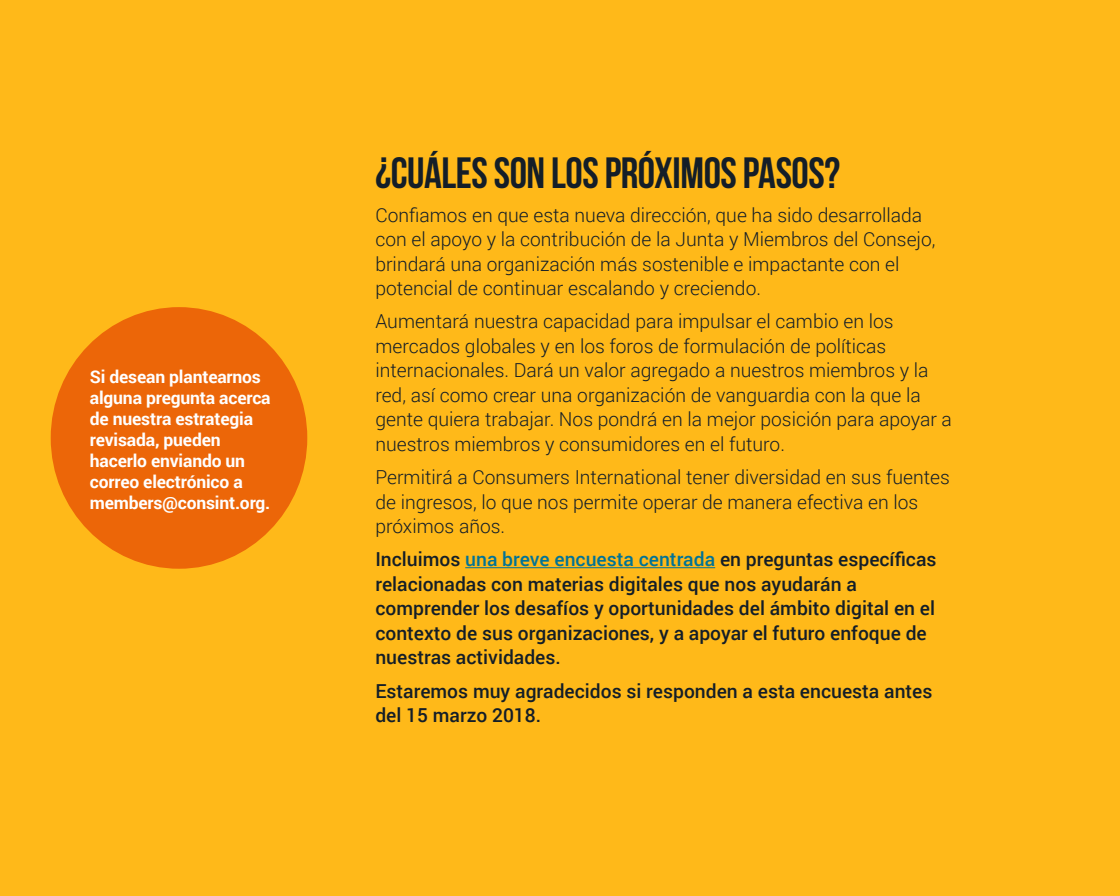
<style>
.page{position:relative;width:1120px;height:896px;background:#ffb919}
.page>*{position:absolute;margin:0;border:0;box-sizing:border-box;transform-origin:0 0}
.t1{font:700 43.75px "Bebas Neue";letter-spacing:-.01em;color:#141e28}
.t2{font:300 19.25px/24.5px "Roboto";color:#141e28}
.t3{font:500 19.25px/24.5px "Roboto";color:#141e28}
.t4{font:700 17.5px/21px "Roboto";letter-spacing:-.01em;color:#fff}
.s1{color:#007396}
</style>
<div class="page">
<hr style="left:465px;top:567px;width:250px;height:1px;background:#007396">
<div style="left:51px;top:307px;width:256px;height:262px;background:#ec6608;border-radius:50%"></div>
<p class="t4" style="left:90px;top:366px;width:182px">Si desean plantearnos alguna pregunta acerca de nuestra estrategia revisada, pueden hacerlo enviando un correo electrónico a members@consint.org.</p>
<h1 class="t1" style="left:375px;top:149px;width:466px">¿CUÁLES SON LOS PRÓXIMOS PASOS?</h1>
<p class="t2" style="left:375px;top:202px;width:562px">Confiamos en que esta nueva dirección, que ha sido desarrollada con el apoyo y la contribución de la Junta y Miembros del Consejo, brindará una organización más sostenible e impactante con el potencial de continuar escalando y creciendo.</p>
<p class="t2" style="left:375px;top:309px;width:578px">Aumentará nuestra capacidad para impulsar el cambio en los mercados globales y en los foros de formulación de políticas internacionales. Dará un valor agregado a nuestros miembros y la red, así como crear una organización de vanguardia con la que la gente quiera trabajar. Nos pondrá en la mejor posición para apoyar a nuestros miembros y consumidores en el futuro.</p>
<p class="t2" style="left:375px;top:464px;width:576px">Permitirá a Consumers International tener diversidad en sus fuentes de ingresos, lo que nos permite operar de manera efectiva en los próximos años.</p>
<p class="t3" style="left:375px;top:547px;width:563px">Incluimos <span class="s1">una breve encuesta centrada</span> en preguntas específicas relacionadas con materias digitales que nos ayudarán a comprender los desafíos y oportunidades del ámbito digital en el contexto de sus organizaciones, y a apoyar el futuro enfoque de nuestras actividades.</p>
<p class="t3" style="left:375px;top:678px;width:559px">Estaremos muy agradecidos si responden a esta encuesta antes del 15 marzo 2018.</p>
</div>
